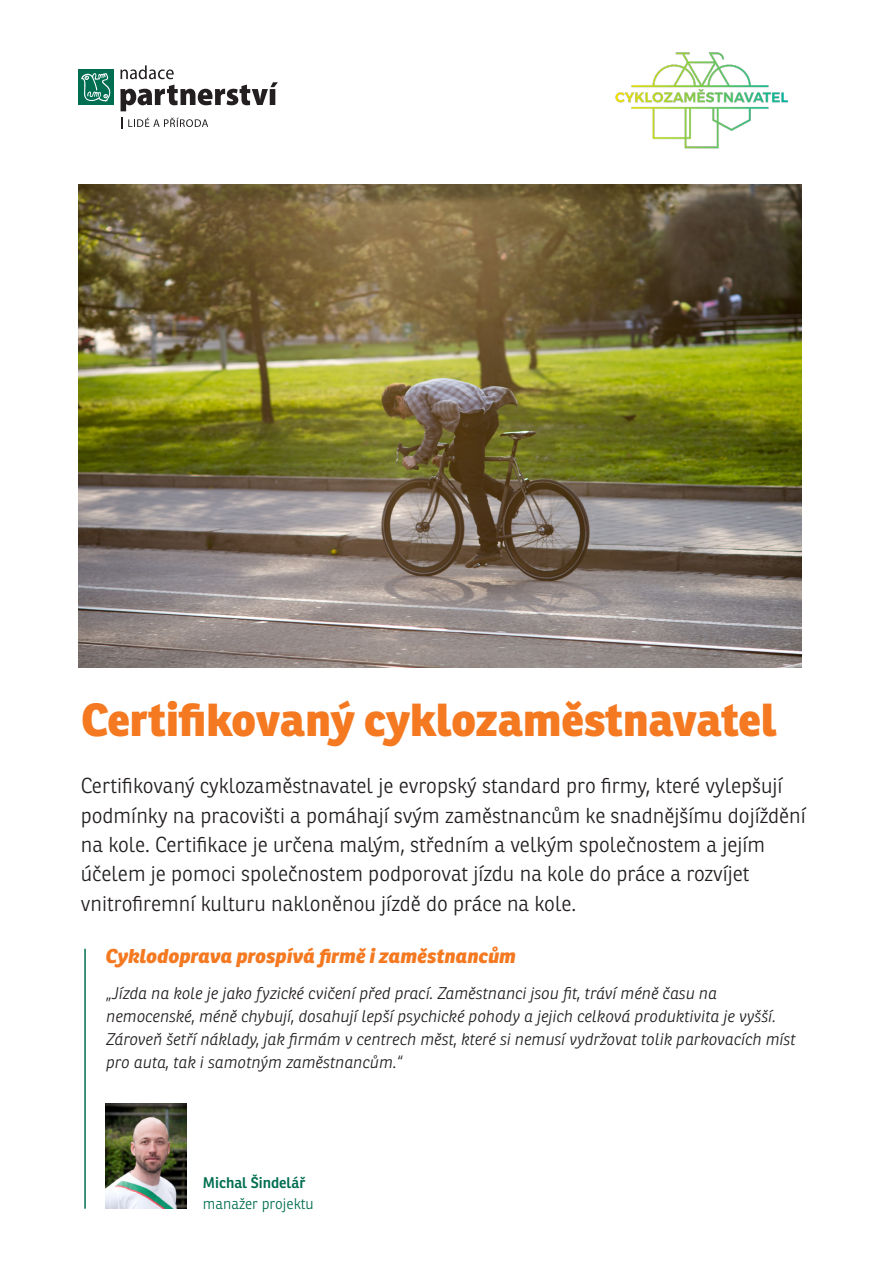
<style>
.page{position:relative;width:893px;height:1263px;background:#fff}
.page>*{position:absolute;margin:0;border:0;box-sizing:border-box;transform-origin:0 0}
.Nadpis_1{font:800 45px "Ronnia";color:#f47921}
.Úvod{font:300 21px/29.4px "Ronnia";color:#231f20}
.Citát_úvod_Nadpis{font:italic 800 19.5px "Ronnia";color:#f47921}
.Citát_úvod{font:italic 300 16.5px/23.1px "Ronnia";color:#231f20}
.Citát_úvod_pozice{font:300 15px "Ronnia";color:#006e51}
.Citát_úvod_jméno{font:600 15px "Ronnia";color:#006e51}
</style>
<div class="page">
<svg style="left:120px;top:65px;width:158px;height:46px"></svg>
<div style="left:78px;top:70px;width:35px;height:35px;background:#006e51"></div>
<svg style="left:81px;top:73px;width:30px;height:29px"></svg>
<svg style="left:121px;top:117px;width:87px;height:12px"></svg>
<hr style="left:84px;top:949px;width:2px;height:260px;background:#006e51">
<img style="left:78px;top:185px;width:723px;height:483px">
<img style="left:615px;top:52px;width:174px;height:97px">
<img style="left:106px;top:1104px;width:81px;height:105px">
<p class="Nadpis_1" style="left:81px;top:690px;width:697px">Certifikovaný cyklozaměstnavatel</p>
<p class="Úvod" style="left:81px;top:771px;width:726px">Certifikovaný cyklozaměstnavatel je evropský standard pro firmy, které vylepšují podmínky na pracovišti a pomáhají svým zaměstnancům ke snadnějšímu dojíždění na kole. Certifikace je určena malým, středním a velkým společnostem a jejím účelem je pomoci společnostem podporovat jízdu na kole do práce a rozvíjet vnitrofiremní kulturu nakloněnou jízdě do práce na kole.</p>
<p class="Citát_úvod_Nadpis" style="left:106px;top:943px;width:412px">Cyklodoprava prospívá firmě i zaměstnancům</p>
<p class="Citát_úvod" style="left:106px;top:981px;width:691px">„Jízda na kole je jako fyzické cvičení před prací. Zaměstnanci jsou fit, tráví méně času na nemocenské, méně chybují, dosahují lepší psychické pohody a jejich celková produktivita je vyšší.<br>Zároveň šetří náklady, jak firmám v centrech měst, které si nemusí vydržovat tolik parkovacích míst pro auta, tak i samotným zaměstnancům.“</p>
<p class="Citát_úvod_jméno" style="left:203px;top:1173px;width:104px">Michal Šindelář</p>
<p class="Citát_úvod_pozice" style="left:203px;top:1194px;width:112px">manažer projektu</p>
</div>
